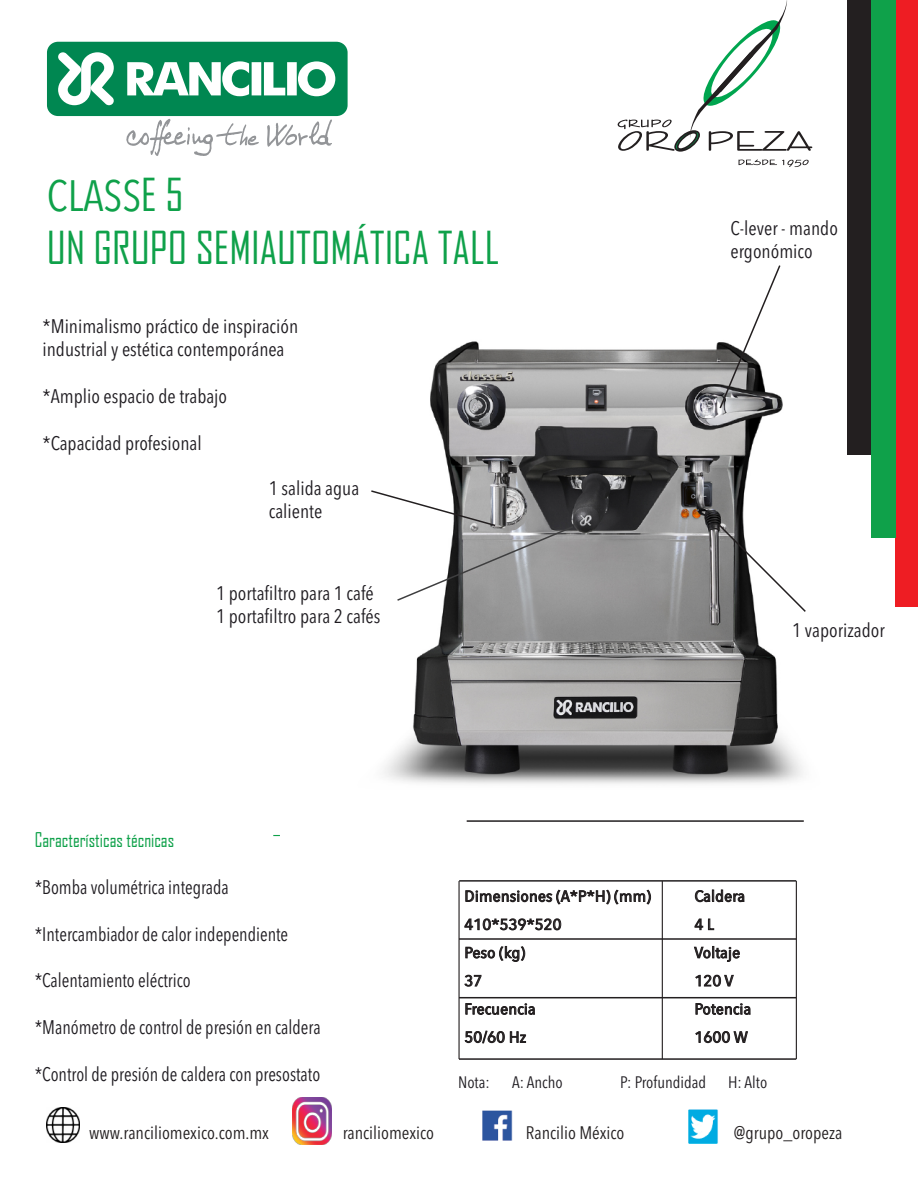
<style>
.page{position:relative;width:918px;height:1188px;background:#fff}
.page>*{position:absolute;margin:0;border:0;box-sizing:border-box;transform-origin:0 0}
.t1{font:43.5px "Agency FB";color:#0fa14a}
.t2{font:condensed 43.5px "Avenir Next LT Pro";color:#0fa14a}
.t3{font:condensed 19.5px/23.4px "Avenir Next LT Pro";color:#1f1c21}
.t4{font:condensed 19.5px "Avenir Next LT Pro";color:#1f1c21;scale:.92 1}
.t5{font:19.5px "Agency FB";color:#0fa14a;scale:.92 1}
.t6{font:condensed 18px "Avenir Next LT Pro";color:#231f20}
.t7{font:condensed 16.5px "Avenir Next LT Pro";color:#1f1c21}
.t8{font:condensed 15.15px "Avenir Next LT Pro";color:#231f20;scale:1.27 1}
.s1{font-family:"Agency FB";font-stretch:normal}
</style>
<div class="page">
<img style="left:384px;top:341px;width:419px;height:443px">
<hr style="left:467px;top:820px;width:337px;height:2px;background:#231f20">
<hr style="left:459px;top:1058px;width:337px;height:2px;background:#231f20">
<hr style="left:459px;top:880px;width:337px;height:2px;background:#231f20">
<hr style="left:459px;top:997px;width:337px;height:1px;background:#231f20">
<svg style="left:465px;top:890px;width:186px;height:14px"></svg>
<svg style="left:695px;top:890px;width:49px;height:12px"></svg>
<svg style="left:465px;top:918px;width:96px;height:12px"></svg>
<svg style="left:695px;top:919px;width:19px;height:11px"></svg>
<svg style="left:465px;top:946px;width:60px;height:16px"></svg>
<svg style="left:694px;top:946px;width:46px;height:16px"></svg>
<svg style="left:464px;top:975px;width:18px;height:12px"></svg>
<svg style="left:695px;top:975px;width:39px;height:12px"></svg>
<svg style="left:465px;top:1003px;width:70px;height:12px"></svg>
<svg style="left:696px;top:1003px;width:55px;height:12px"></svg>
<svg style="left:465px;top:1031px;width:61px;height:12px"></svg>
<svg style="left:695px;top:1031px;width:53px;height:13px"></svg>
<hr style="left:662px;top:881px;width:1px;height:178px;background:#231f20">
<svg style="left:739px;top:160px;width:70px;height:7px"></svg>
<svg style="left:618px;top:0;width:194px;height:152px"></svg>
<div style="left:47px;top:42px;width:301px;height:74px;background:#008751;border-radius:11px"></div>
<svg style="left:58px;top:52px;width:277px;height:54px"></svg>
<svg style="left:267px;top:119px;width:65px;height:28px"></svg>
<svg style="left:126px;top:119px;width:133px;height:37px"></svg>
<div style="left:848px;top:0;width:24px;height:454px;background:#231f20"></div>
<svg style="left:718px;top:265px;width:64px;height:145px"></svg>
<svg style="left:717px;top:522px;width:89px;height:92px"></svg>
<img style="left:47px;top:1108px;width:32px;height:34px">
<img style="left:292px;top:1097px;width:40px;height:47px">
<img style="left:482px;top:1110px;width:31px;height:30px">
<img style="left:688px;top:1109px;width:30px;height:35px">
<svg style="left:371px;top:489px;width:204px;height:113px"></svg>
<div style="left:896px;top:0;width:22px;height:606px;background:#ee1d23"></div>
<div style="left:872px;top:0;width:24px;height:537px;background:#0fa14a"></div>
<hr style="left:796px;top:881px;width:1px;height:178px;background:#231f20">
<hr style="left:458px;top:881px;width:2px;height:178px;background:#231f20">
<hr style="left:459px;top:938px;width:337px;height:2px;background:#231f20">
<h1 class="t2" style="left:47px;top:170px;width:138px">CLASS<span class="s1">E 5</span></h1>
<h1 class="t1" style="left:47px;top:221px;width:454px">UN GRUPO SEMIAUTOMÁTICA TALL</h1>
<p class="t3" style="left:43px;top:314px;width:257px">*Minimalismo práctico de inspiración industrial y estética contemporánea</p>
<p class="t3" style="left:43px;top:384px;width:186px">*Amplio espacio de trabajo</p>
<p class="t3" style="left:43px;top:431px;width:161px">*Capacidad profesional</p>
<p class="t3" style="left:269px;top:476px;width:92px">1 salida agua caliente</p>
<p class="t3" style="left:216px;top:581px;width:166px">1 portafiltro para 1 café<br>1 portafiltro para 2 cafés</p>
<p class="t3" style="left:731px;top:216px;width:109px">C-lever - mando ergonómico</p>
<p class="t3" style="left:792px;top:619px;width:94px">1 vaporizador</p>
<p class="t5" style="left:35px;top:828px;width:153px">Características técnicas</p>
<p class="t4" style="left:35px;top:875px;width:213px">*Bomba volumétrica integrada</p>
<p class="t4" style="left:35px;top:922px;width:277px">*Intercambiador de calor independiente</p>
<p class="t4" style="left:35px;top:969px;width:171px">*Calentamiento eléctrico</p>
<p class="t4" style="left:35px;top:1016px;width:312px">*Manómetro de control de presión en caldera</p>
<p class="t4" style="left:35px;top:1062px;width:312px">*Control de presión de caldera con presostato</p>
<p class="t8" style="left:464px;top:887px;width:149px">Dimensiones (A*P*H) (mm)</p>
<p class="t8" style="left:694px;top:887px;width:41px">Caldera</p>
<p class="t8" style="left:464px;top:915px;width:78px">410*539*520</p>
<p class="t8" style="left:694px;top:915px;width:17px">4 L</p>
<p class="t8" style="left:464px;top:943px;width:49px">Peso (kg)</p>
<p class="t8" style="left:694px;top:943px;width:38px">Voltaje</p>
<p class="t8" style="left:464px;top:972px;width:16px">37</p>
<p class="t8" style="left:694px;top:972px;width:32px">120 V</p>
<p class="t8" style="left:464px;top:1000px;width:58px">Frecuencia</p>
<p class="t8" style="left:694px;top:1000px;width:46px">Potencia</p>
<p class="t8" style="left:464px;top:1028px;width:50px">50/60 Hz</p>
<p class="t8" style="left:694px;top:1028px;width:43px">1600 W</p>
<p class="t7" style="left:458px;top:1072px;width:33px">Nota:</p>
<p class="t7" style="left:512px;top:1072px;width:52px">A: Ancho</p>
<p class="t7" style="left:620px;top:1072px;width:88px">P: Profundidad</p>
<p class="t7" style="left:728px;top:1072px;width:41px">H: Alto</p>
<p class="t6" style="left:89px;top:1122px;width:181px">www.ranciliomexico.com.mx</p>
<p class="t6" style="left:343px;top:1122px;width:93px">ranciliomexico</p>
<p class="t6" style="left:526px;top:1122px;width:100px">Rancilio México</p>
<p class="t6" style="left:734px;top:1122px;width:110px">@grupo_oropeza</p>
</div>
